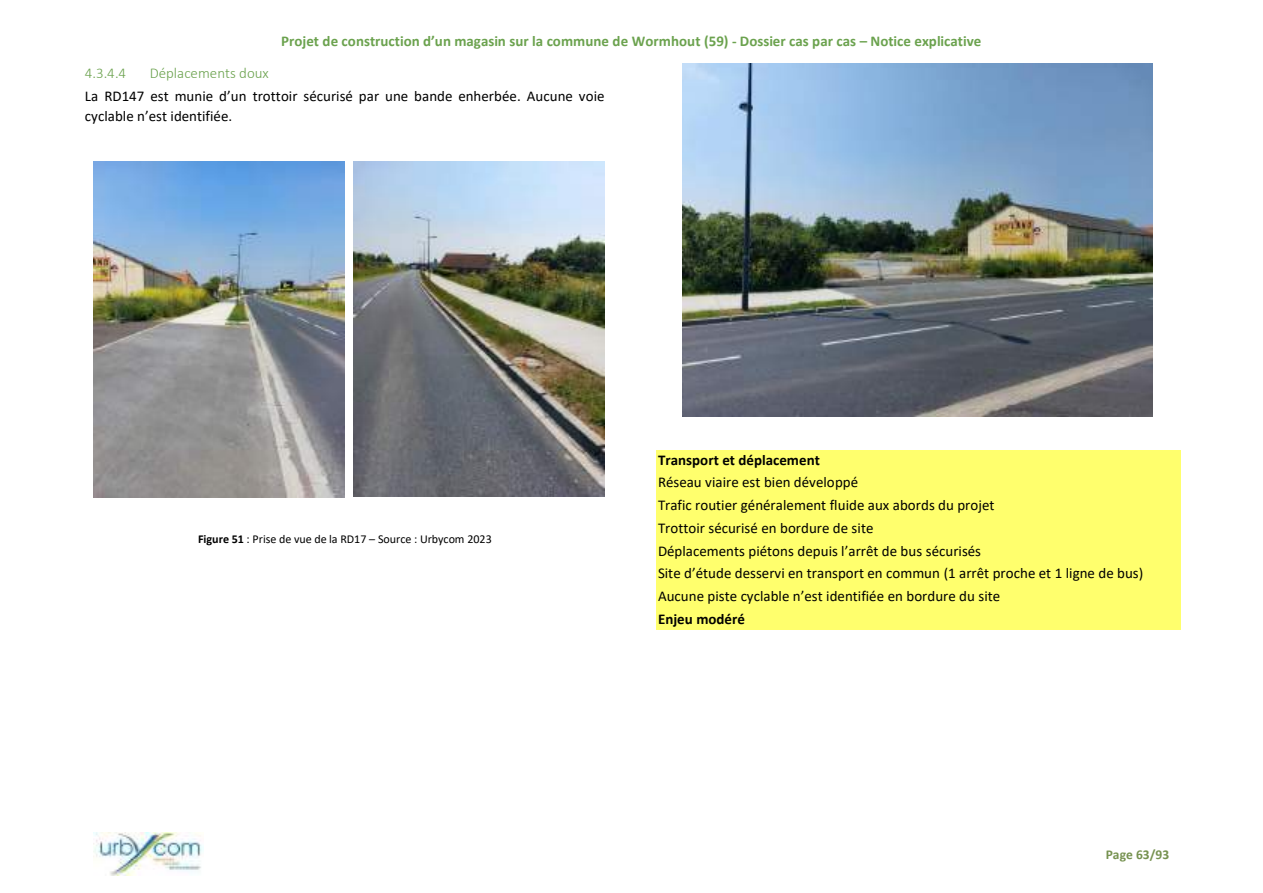
<style>
.page{position:relative;width:1263px;height:893px;background:#fff}
.page>*{position:absolute;margin:0;border:0;box-sizing:border-box;transform-origin:0 0}
.t1{font:15px/22.8px "Calibri";color:#000}
.t2{font:700 15px "Calibri";color:#6ba24e}
.t3{font:700 15px "Calibri";letter-spacing:.005em;color:#000}
.t4{font:300 15px "Calibri";color:#6ba24e}
.t5{font:700 13.5px "Calibri";color:#769250}
.t6{font:12px "Calibri";letter-spacing:-.005em;color:#000}
.s1{font-weight:700}
</style>
<div class="page">
<img style="left:93px;top:833px;width:110px;height:42px">
<div style="left:656px;top:450px;width:524px;height:20px;background:#ffff6d"></div>
<div style="left:656px;top:470px;width:524px;height:23px;background:#ffff6d"></div>
<div style="left:656px;top:493px;width:524px;height:23px;background:#ffff6d"></div>
<div style="left:656px;top:516px;width:524px;height:22px;background:#ffff6d"></div>
<div style="left:656px;top:538px;width:524px;height:23px;background:#ffff6d"></div>
<div style="left:656px;top:561px;width:524px;height:23px;background:#ffff6d"></div>
<div style="left:656px;top:584px;width:524px;height:23px;background:#ffff6d"></div>
<div style="left:656px;top:607px;width:524px;height:22px;background:#ffff6d"></div>
<img style="left:93px;top:162px;width:252px;height:335px">
<img style="left:353px;top:162px;width:252px;height:335px">
<img style="left:683px;top:64px;width:469px;height:352px">
<p class="t2" style="left:281px;top:35px;width:701px">Projet de construction d’un magasin sur la commune de Wormhout (59) - Dossier cas par cas – Notice explicative</p>
<p class="t4" style="left:85px;top:67px;width:43px">4.3.4.4</p>
<p class="t4" style="left:150px;top:67px;width:121px">Déplacements doux</p>
<p class="t1" style="left:85px;top:87px;width:521px;line-height:20px">La RD147 est munie d’un trottoir sécurisé par une bande enherbée. Aucune voie cyclable n’est identifiée.</p>
<p class="t6" style="left:198px;top:534px;width:295px"><span class="s1">Figure 51</span> : Prise de vue de la RD17 – Source : Urbycom 2023</p>
<p class="t3" style="left:658px;top:454px;width:163px">Transport et déplacement</p>
<p class="t1" style="left:658px;top:472px;width:487px">Réseau viaire est bien développé<br>Trafic routier généralement fluide aux abords du projet<br>Trottoir sécurisé en bordure de site<br>Déplacements piétons depuis l’arrêt de bus sécurisés<br>Site d’étude desservi en transport en commun (1 arrêt proche et 1 ligne de bus)<br>Aucune piste cyclable n’est identifiée en bordure du site</p>
<p class="t3" style="left:658px;top:613px;width:88px">Enjeu modéré</p>
<p class="t5" style="left:1106px;top:849px;width:65px">Page 63/93</p>
</div>
